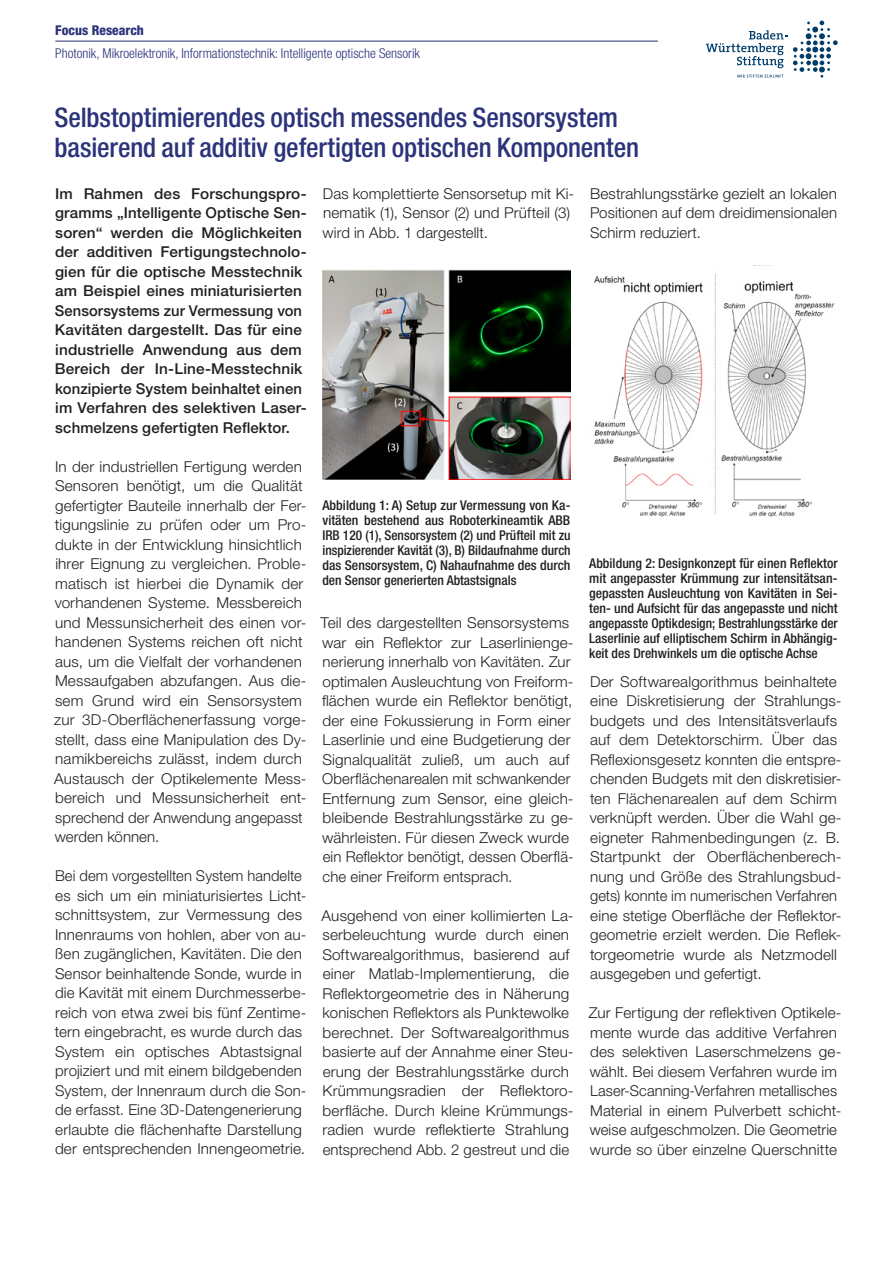
<style>
.page{position:relative;width:893px;height:1263px;background:#fff}
.page>*{position:absolute;margin:0;border:0;box-sizing:border-box;transform-origin:0 0}
.t1{font:500 condensed 27px/30px "Helvetica Neue";letter-spacing:-.005em;color:#2b337a}
.t2{font:300 15px/19.5px "Helvetica Neue";letter-spacing:.01em;color:#231f20}
.t3{font:500 15px/19.5px "Helvetica Neue";letter-spacing:.01em;color:#231f20}
.t4{font:500 condensed 13.5px/15px "Helvetica Neue";color:#231f20;text-align:justify}
.t5{font:300 condensed 13.5px "Helvetica Neue";color:#2b337a}
.t6{font:800 condensed 13.5px "Helvetica Neue";color:#2b337a}
</style>
<div class="page">
<hr style="left:55px;top:41px;width:783px;height:1px;background:#2b337a">
<div style="left:658px;top:21px;width:180px;height:57px;background:#fff"></div>
<svg style="left:706px;top:21px;width:132px;height:57px"></svg>
<img style="left:322px;top:270px;width:248px;height:210px">
<img style="left:594px;top:265px;width:241px;height:253px">
<p class="t6" style="left:55px;top:22px;width:90px">Focus Research</p>
<p class="t5" style="left:55px;top:46px;width:366px">Photonik, Mikroelektronik, Informationstechnik: Intelligente optische Sensorik</p>
<h1 class="t1" style="left:55px;top:103px;width:586px">Selbstoptimierendes optisch messendes Sensorsystem basierend auf additiv gefertigten optischen Komponenten</h1>
<p class="t2" style="left:323px;top:184px;width:253px">Das komplettierte Sensorsetup mit Ki&shy;nematik (1), Sensor (2) und Prüfteil (3) wird in Abb. 1 dargestellt.</p>
<p class="t3" style="left:55px;top:184px;width:253px">Im Rahmen des Forschungspro&shy;gramms „Intelligente Optische Sen&shy;soren“ werden die Möglichkeiten der additiven Fertigungstechnolo&shy;gien für die optische Messtechnik am Beispiel eines miniaturisierten Sensorsystems zur Vermessung von Kavitäten dargestellt. Das für eine industrielle Anwendung aus dem Bereich der In-Line-Messtechnik konzipierte System beinhaltet einen im Verfahren des selektiven Laser&shy;schmelzens gefertigten Reflektor.</p>
<p class="t2" style="left:54px;top:456px;width:254px">In der industriellen Fertigung werden Sensoren benötigt, um die Qualität gefertigter Bauteile innerhalb der Fer&shy;tigungslinie zu prüfen oder um Pro&shy;dukte in der Entwicklung hinsichtlich ihrer Eignung zu vergleichen. Proble&shy;matisch ist hierbei die Dynamik der vorhandenen Systeme. Messbereich und Messunsicherheit des einen vor&shy;handenen Systems reichen oft nicht aus, um die Vielfalt der vorhandenen Messaufgaben abzufangen. Aus die&shy;sem Grund wird ein Sensorsystem zur 3D-Oberflächenerfassung vorge&shy;stellt, dass eine Manipulation des Dy&shy;namikbereichs zulässt, indem durch Austausch der Optikelemente Mess&shy;bereich und Messunsicherheit ent&shy;sprechend der Anwendung angepasst werden können.</p>
<p class="t2" style="left:55px;top:866px;width:253px">Bei dem vorgestellten System handelte es sich um ein miniaturisiertes Licht&shy;schnittsystem, zur Vermessung des Innenraums von hohlen, aber von au&shy;ßen zugänglichen, Kavitäten. Die den Sensor beinhaltende Sonde, wurde in die Kavität mit einem Durchmesserbe&shy;reich von etwa zwei bis fünf Zentime&shy;tern eingebracht, es wurde durch das System ein optisches Abtastsignal projiziert und mit einem bildgebenden System, der Innenraum durch die Son&shy;de erfasst. Eine 3D-Datengenerierung erlaubte die flächenhafte Darstellung der entsprechenden Innengeometrie.</p>
<p class="t2" style="left:590px;top:184px;width:248px;text-align:justify">Bestrahlungsstärke gezielt an lokalen Positionen auf dem dreidimensionalen Schirm reduziert.</p>
<p class="t4" style="left:322px;top:497px;width:250px">Abbildung 1: A) Setup zur Vermessung von Ka&shy;vitäten bestehend aus Roboterkineamtik ABB IRB 120 (1), Sensorsystem (2) und Prüfteil mit zu inspizierender Kavität (3), B) Bildaufnahme durch das Sensorsystem, C) Nahaufnahme des durch den Sensor generierten Abtastsignals</p>
<p class="t4" style="left:589px;top:556px;width:250px">Abbildung 2: Designkonzept für einen Reflektor mit angepasster Krümmung zur intensitätsan&shy;gepassten Ausleuchtung von Kavitäten in Sei&shy;ten- und Aufsicht für das angepasste und nicht angepasste Optikdesign; Bestrahlungsstärke der Laserlinie auf elliptischem Schirm in Abhängig&shy;keit des Drehwinkels um die optische Achse</p>
<p class="t2" style="left:590px;top:671px;width:253px">Der Softwarealgorithmus beinhaltete eine Diskretisierung der Strahlungs&shy;budgets und des Intensitätsverlaufs auf dem Detektorschirm. Über das Reflexionsgesetz konnten die entspre&shy;chenden Budgets mit den diskretisier&shy;ten Flächenarealen auf dem Schirm verknüpft werden. Über die Wahl ge&shy;eigneter Rahmenbedingungen (z. B.<br>Startpunkt der Oberflächenberech&shy;nung und Größe des Strahlungsbud&shy;gets) konnte im numerischen Verfahren eine stetige Oberfläche der Reflektor&shy;geometrie erzielt werden. Die Reflek&shy;torgeometrie wurde als Netzmodell ausgegeben und gefertigt.</p>
<p class="t2" style="left:589px;top:1003px;width:254px">Zur Fertigung der reflektiven Optikele&shy;mente wurde das additive Verfahren des selektiven Laserschmelzens ge&shy;wählt. Bei diesem Verfahren wurde im Laser-Scanning-Verfahren metallisches Material in einem Pulverbett schicht&shy;weise aufgeschmolzen. Die Geometrie wurde so über einzelne Querschnitte</p>
<p class="t2" style="left:320px;top:613px;width:255px">Teil des dargestellten Sensorsystems war ein Reflektor zur Laserlinienge&shy;nerierung innerhalb von Kavitäten. Zur optimalen Ausleuchtung von Freiform&shy;flächen wurde ein Reflektor benötigt, der eine Fokussierung in Form einer Laserlinie und eine Budgetierung der Signalqualität zuließ, um auch auf Oberflächenarealen mit schwankender Entfernung zum Sensor, eine gleich&shy;bleibende Bestrahlungsstärke zu ge&shy;währleisten. Für diesen Zweck wurde ein Reflektor benötigt, dessen Oberflä&shy;che einer Freiform entsprach.</p>
<p class="t2" style="left:322px;top:905px;width:253px">Ausgehend von einer kollimierten La&shy;serbeleuchtung wurde durch einen Softwarealgorithmus, basierend auf einer Matlab-Implementierung, die Reflektorgeometrie des in Näherung konischen Reflektors als Punktewolke berechnet. Der Softwarealgorithmus basierte auf der Annahme einer Steu&shy;erung der Bestrahlungsstärke durch Krümmungsradien der Reflektoro&shy;berfläche. Durch kleine Krümmungs&shy;radien wurde reflektierte Strahlung entsprechend Abb. 2 gestreut und die</p>
</div>
